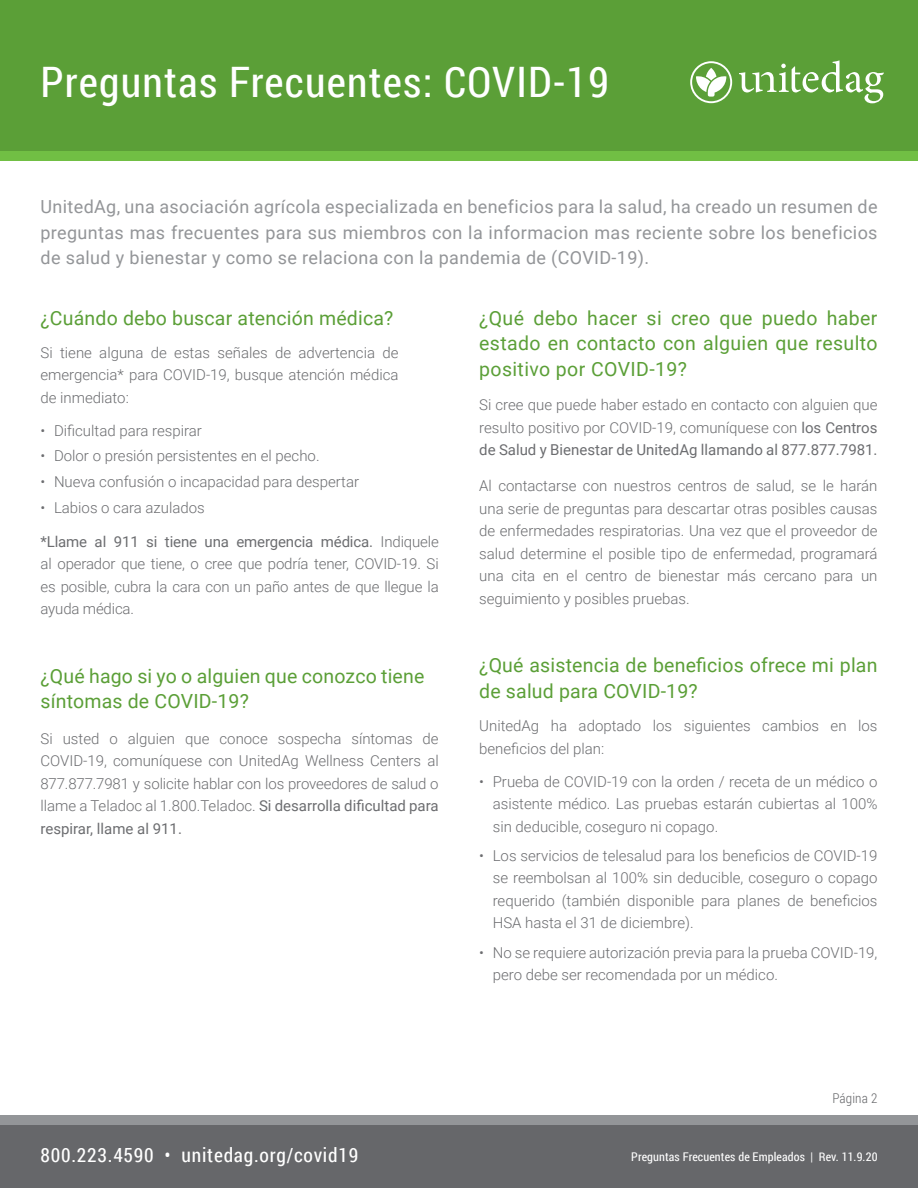
<style>
.page{position:relative;width:918px;height:1188px;background:#fff}
.page>*{position:absolute;margin:0;border:0;box-sizing:border-box;transform-origin:0 0}
.t1{font:42px "Roboto Condensed";letter-spacing:.03em;color:#fff}
.t2{font:19.5px/25.5px "Roboto";letter-spacing:.01em;color:#5b9f37}
.t3{font:19.5px "Roboto Condensed";letter-spacing:.04em;color:#fff}
.t4{font:18px/25.5px "Roboto";letter-spacing:.02em;color:#939598;text-align:justify}
.t5{font:300 15px/22.5px "Roboto";color:#6c6d70;text-align:justify}
.t6{font:300 13.5px "Roboto Condensed";letter-spacing:.01em;color:#6c6d70}
.t7{font:12px "Roboto Condensed";letter-spacing:.01em;color:#fff}
.s1{font-weight:400}
</style>
<div class="page">
<div style="left:0;top:0;width:918px;height:151px;background:#5b9f37"></div>
<div style="left:0;top:151px;width:918px;height:9px;background:#71bf44"></div>
<svg style="left:690px;top:61px;width:42px;height:42px"></svg>
<svg style="left:739px;top:60px;width:145px;height:43px"></svg>
<div style="left:0;top:1125px;width:918px;height:63px;background:#66676a"></div>
<div style="left:0;top:1116px;width:918px;height:9px;background:#939598"></div>
<p class="t1" style="left:40px;top:53px;width:570px">Preguntas Frecuentes: COVID-19</p>
<p class="t4" style="left:40px;top:193px;width:839px">UnitedAg, una asociación agrícola especializada en beneficios para la salud, ha creado un resumen de preguntas mas frecuentes para sus miembros con la informacion mas reciente sobre los beneficios de salud y bienestar y como se relaciona con la pandemia de (COVID-19).</p>
<p class="t2" style="left:40px;top:304px;width:354px">¿Cuándo debo buscar atención médica?</p>
<p class="t5" style="left:40px;top:341px;width:360px">Si tiene alguna de estas señales de advertencia de emergencia* para COVID-19, busque atención médica de inmediato:</p>
<p class="t5" style="left:40px;top:418px;width:163px">• Dificultad para respirar</p>
<p class="t5" style="left:40px;top:444px;width:281px">• Dolor o presión persistentes en el pecho.</p>
<p class="t5" style="left:40px;top:470px;width:320px">• Nueva confusión o incapacidad para despertar</p>
<p class="t5" style="left:40px;top:496px;width:166px">• Labios o cara azulados</p>
<p class="t5" style="left:40px;top:529px;width:400px"><span class="s1">*Llame al 911 si tiene una emergencia médica.</span> Indiquele al operador que tiene, o cree que podría tener, COVID-19. Si es posible, cubra la cara con un paño antes de que llegue la ayuda médica.</p>
<p class="t2" style="left:479px;top:304px;width:400px;text-align:justify">¿Qué debo hacer si creo que puedo haber estado en contacto con alguien que resulto positivo por COVID-19?</p>
<p class="t5" style="left:479px;top:393px;width:400px">Si cree que puede haber estado en contacto con alguien que resulto positivo por COVID-19, comuníquese con <span class="s1">los Centros de Salud y Bienestar de UnitedAg llamando al 877.877.7981.</span></p>
<p class="t5" style="left:479px;top:474px;width:400px">Al contactarse con nuestros centros de salud, se le harán una serie de preguntas para descartar otras posibles causas de enfermedades respiratorias. Una vez que el proveedor de salud determine el posible tipo de enfermedad, programará una cita en el centro de bienestar más cercano para un seguimiento y posibles pruebas.</p>
<p class="t2" style="left:40px;top:662px;width:385px">¿Qué hago si yo o alguien que conozco tiene síntomas de COVID-19?</p>
<p class="t2" style="left:479px;top:652px;width:400px">¿Qué asistencia de beneficios ofrece mi plan de salud para COVID-19?</p>
<p class="t5" style="left:479px;top:714px;width:400px">UnitedAg ha adoptado los siguientes cambios en los beneficios del plan:</p>
<p class="t5" style="left:493px;top:769px;width:386px;text-indent:-14px">• Prueba de COVID-19 con la orden / receta de un médico o asistente médico. Las pruebas estarán cubiertas al 100% sin deducible, coseguro ni copago.</p>
<p class="t5" style="left:493px;top:844px;width:386px;text-indent:-14px">• Los servicios de telesalud para los beneficios de COVID-19 se reembolsan al 100% sin deducible, coseguro o copago requerido (también disponible para planes de beneficios HSA hasta el 31 de diciembre).</p>
<p class="t5" style="left:493px;top:940px;width:386px;text-indent:-14px">• No se requiere autorización previa para la prueba COVID-19, pero debe ser recomendada por un médico.</p>
<p class="t5" style="left:40px;top:727px;width:400px">Si usted o alguien que conoce sospecha síntomas de COVID-19, comuníquese con UnitedAg Wellness Centers al 877.877.7981 y solicite hablar con los proveedores de salud o llame a Teladoc al 1.800.Teladoc. <span class="s1">Si desarrolla dificultad para respirar, llame al 911.</span></p>
<p class="t6" style="left:832px;top:1089px;width:47px">Página 2</p>
<p class="t3" style="left:40px;top:1141px;width:319px">800.223.4590 • unitedag.org/covid19</p>
<p class="t7" style="left:631px;top:1149px;width:248px">Preguntas Frecuentes de Empleados | Rev. 11.9.20</p>
</div>
